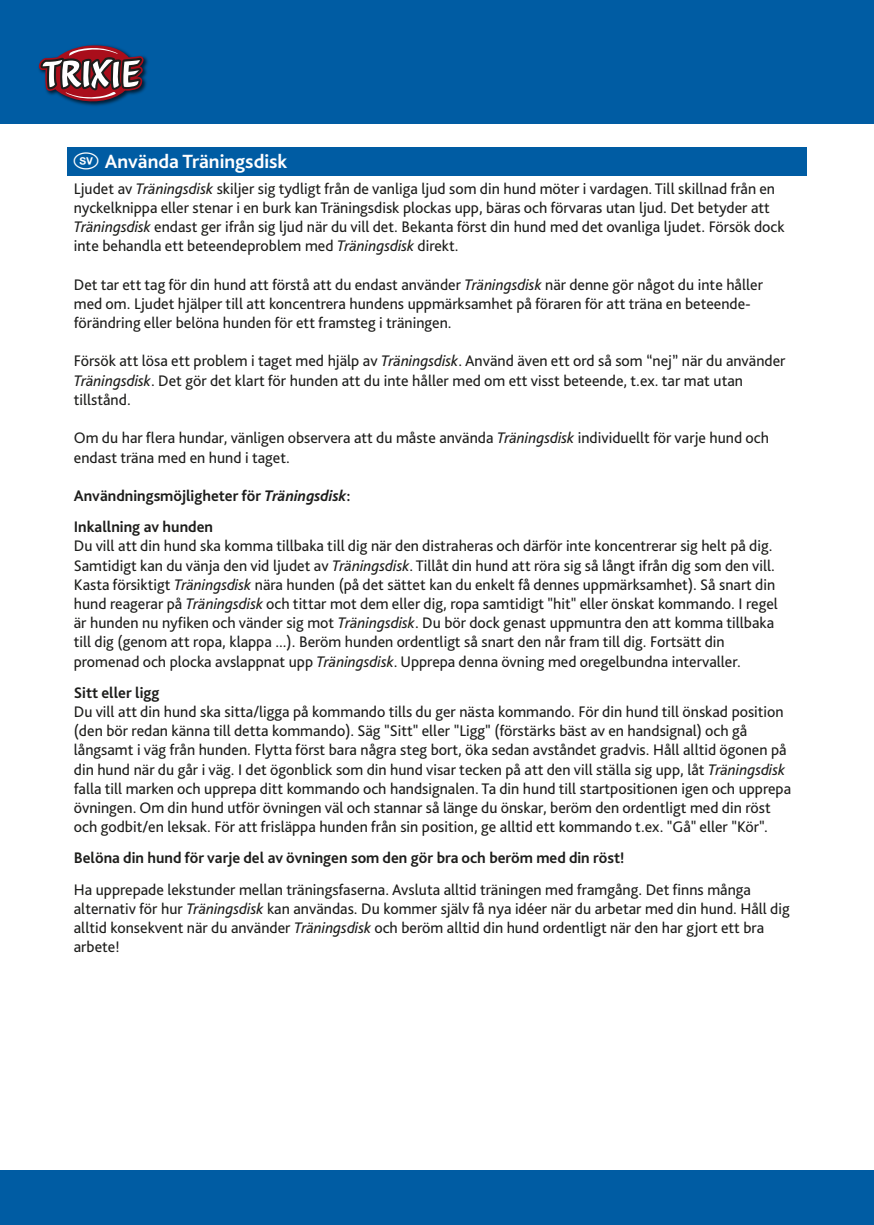
<style>
.page{position:relative;width:874px;height:1225px;background:#fff}
.page>*{position:absolute;margin:0;border:0;box-sizing:border-box;transform-origin:0 0}
.t1{font:700 20px "Bliss Pro";color:#fff}
.t2{font:16px/19.2px "Bliss Pro";color:#1d1d1b}
.t3{font:700 16px/31.2px "Bliss Pro";color:#1d1d1b}
.s1{font-family:"Natrix";font-weight:400}
.s2{font-style:italic}
</style>
<div class="page">
<div style="left:67px;top:147px;width:739px;height:29px;background:#005ca3"></div>
<div style="left:0;top:1170px;width:873px;height:55px;background:#005ca3"></div>
<div style="left:0;top:0;width:873px;height:124px;background:#005ca3"></div>
<img style="left:38px;top:44px;width:110px;height:62px">
<svg style="left:39px;top:45px;width:104px;height:58px"></svg>
<p class="t1" style="left:74px;top:149px;width:215px"><span class="s1">S</span> Använda Träningsdisk</p>
<p class="t2" style="left:74px;top:178px;width:712px">Ljudet av <span class="s2">Träningsdisk</span> skiljer sig tydligt från de vanliga ljud som din hund möter i vardagen. Till skillnad från en nyckelknippa eller stenar i en burk kan Träningsdisk plockas upp, bäras och förvaras utan ljud. Det betyder att <span class="s2">Träningsdisk</span> endast ger ifrån sig ljud när du vill det. Bekanta först din hund med det ovanliga ljudet. Försök dock inte behandla ett beteendeproblem med <span class="s2">Träningsdisk</span> direkt.</p>
<p class="t2" style="left:74px;top:274px;width:690px">Det tar ett tag för din hund att förstå att du endast använder <span class="s2">Träningsdisk</span> när denne gör något du inte håller med om. Ljudet hjälper till att koncentrera hundens uppmärksamhet på föraren för att träna en beteende&shy;förändring eller belöna hunden för ett framsteg i träningen.</p>
<p class="t2" style="left:74px;top:351px;width:712px">Försök att lösa ett problem i taget med hjälp av <span class="s2">Träningsdisk</span>. Använd även ett ord så som “nej” när du använder<br><span class="s2">Träningsdisk</span>. Det gör det klart för hunden att du inte håller med om ett visst beteende, t.ex. tar mat utan tillstånd.</p>
<p class="t2" style="left:74px;top:428px;width:696px">Om du har flera hundar, vänligen observera att du måste använda <span class="s2">Träningsdisk</span> individuellt för varje hund och endast träna med en hund i taget.</p>
<p class="t3" style="left:74px;top:479px;width:278px">Användningsmöjligheter för <span class="s2">Träningsdisk</span>:<br>Inkallning av hunden</p>
<p class="t2" style="left:74px;top:536px;width:705px">Du vill att din hund ska komma tillbaka till dig när den distraheras och därför inte koncentrerar sig helt på dig.<br>Samtidigt kan du vänja den vid ljudet av <span class="s2">Träningsdisk</span>. Tillåt din hund att röra sig så långt ifrån dig som den vill.<br>Kasta försiktigt <span class="s2">Träningsdisk</span> nära hunden (på det sättet kan du enkelt få dennes uppmärksamhet). Så snart din hund reagerar på <span class="s2">Träningsdisk</span> och tittar mot dem eller dig, ropa samtidigt "hit" eller önskat kommando. I regel är hunden nu nyfiken och vänder sig mot <span class="s2">Träningsdisk</span>. Du bör dock genast uppmuntra den att komma tillbaka till dig (genom att ropa, klappa ...). Beröm hunden ordentligt så snart den når fram till dig. Fortsätt din promenad och plocka avslappnat upp <span class="s2">Träningsdisk</span>. Upprepa denna övning med oregelbundna intervaller.</p>
<p class="t3" style="left:74px;top:676px;width:87px">Sitt eller ligg</p>
<p class="t2" style="left:74px;top:701px;width:718px">Du vill att din hund ska sitta/ligga på kommando tills du ger nästa kommando. För din hund till önskad position (den bör redan känna till detta kommando). Säg "Sitt" eller "Ligg" (förstärks bäst av en handsignal) och gå långsamt i väg från hunden. Flytta först bara några steg bort, öka sedan avståndet gradvis. Håll alltid ögonen på din hund när du går i väg. I det ögonblick som din hund visar tecken på att den vill ställa sig upp, låt <span class="s2">Träningsdisk </span>falla till marken och upprepa ditt kommando och handsignalen. Ta din hund till startpositionen igen och upprepa övningen. Om din hund utför övningen väl och stannar så länge du önskar, beröm den ordentligt med din röst och godbit/en leksak. För att frisläppa hunden från sin position, ge alltid ett kommando t.ex. "Gå" eller "Kör".</p>
<p class="t3" style="left:74px;top:842px;width:551px">Belöna din hund för varje del av övningen som den gör bra och beröm med din röst!</p>
<p class="t2" style="left:74px;top:879px;width:717px">Ha upprepade lekstunder mellan träningsfaserna. Avsluta alltid träningen med framgång. Det finns många alternativ för hur <span class="s2">Träningsdisk</span> kan användas. Du kommer själv få nya idéer när du arbetar med din hund. Håll dig alltid konsekvent när du använder <span class="s2">Träningsdisk</span> och beröm alltid din hund ordentligt när den har gjort ett bra arbete!</p>
</div>
